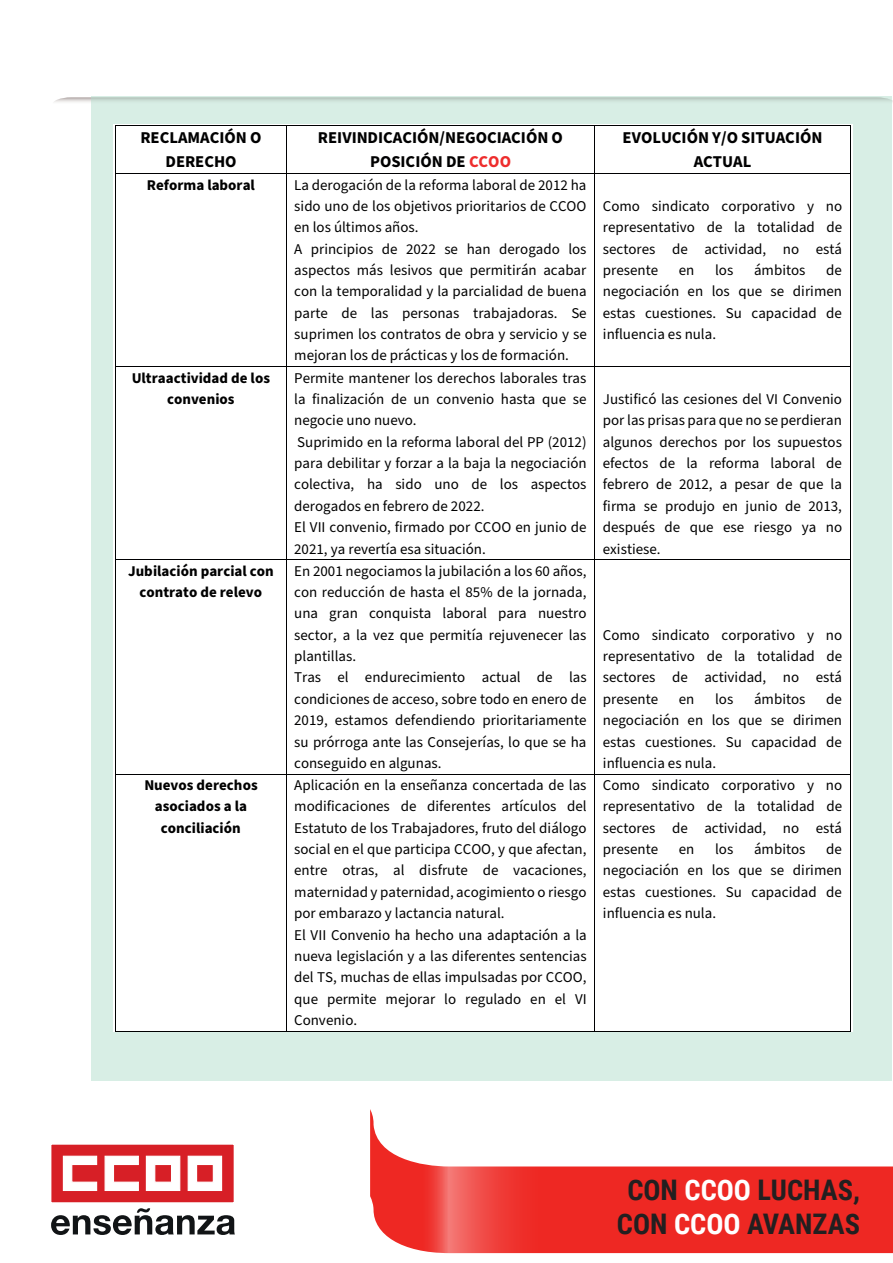
<style>
.page{position:relative;width:893px;height:1263px;background:#fff}
.page>*{position:absolute;margin:0;border:0;box-sizing:border-box;transform-origin:0 0}
.t1{font:700 28.35px/34px "Roboto Condensed";color:#231f20;text-align:center}
.t2{font:700 16.5px/23.4px "Source Sans Pro";color:#000001;text-align:center}
.t3{font:15px/21.3px "Source Sans Pro";color:#000001;text-align:justify}
.t4{font:700 15px/21.5px "Source Sans Pro";color:#000001;text-align:center}
.s1{color:#ee2d2d}
.s2{color:#fff}
</style>
<div class="page">
<svg style="left:370px;top:1080px;width:523px;height:173px"></svg>
<svg style="left:407px;top:1164px;width:157px;height:89px;background:#ef4440"></svg>
<svg style="left:91px;top:1080px;width:279px;height:1px"></svg>
<svg style="left:54px;top:97px;width:839px;height:5px"></svg>
<div style="left:49px;top:1142px;width:187px;height:63px;background:#d71f26;border:2px solid #fff"></div>
<svg style="left:62px;top:1155px;width:36px;height:36px"></svg>
<svg style="left:104px;top:1155px;width:35px;height:36px"></svg>
<svg style="left:145px;top:1155px;width:36px;height:36px"></svg>
<svg style="left:187px;top:1155px;width:36px;height:36px"></svg>
<svg style="left:51px;top:1208px;width:184px;height:27px"></svg>
<div style="left:91px;top:96px;width:801px;height:984px;background:#d8eee5"></div>
<div style="left:114px;top:124px;width:739px;height:908px;background:#fff"></div>
<hr style="left:116px;top:126px;width:170px;height:1px;background:#000001">
<hr style="left:286px;top:126px;width:308px;height:1px;background:#000001">
<hr style="left:595px;top:126px;width:255px;height:1px;background:#000001">
<hr style="left:116px;top:126px;width:1px;height:47px;background:#000001">
<hr style="left:286px;top:126px;width:1px;height:47px;background:#000001">
<hr style="left:594px;top:126px;width:1px;height:47px;background:#000001">
<hr style="left:850px;top:126px;width:1px;height:47px;background:#000001">
<hr style="left:116px;top:173px;width:170px;height:1px;background:#000001">
<hr style="left:286px;top:173px;width:308px;height:1px;background:#000001">
<hr style="left:595px;top:173px;width:255px;height:1px;background:#000001">
<hr style="left:116px;top:174px;width:1px;height:192px;background:#000001">
<hr style="left:286px;top:174px;width:1px;height:192px;background:#000001">
<hr style="left:594px;top:174px;width:1px;height:192px;background:#000001">
<hr style="left:850px;top:174px;width:1px;height:192px;background:#000001">
<hr style="left:116px;top:366px;width:170px;height:1px;background:#000001">
<hr style="left:286px;top:366px;width:308px;height:1px;background:#000001">
<hr style="left:595px;top:366px;width:255px;height:1px;background:#000001">
<hr style="left:116px;top:367px;width:1px;height:192px;background:#000001">
<hr style="left:286px;top:367px;width:1px;height:192px;background:#000001">
<hr style="left:594px;top:367px;width:1px;height:192px;background:#000001">
<hr style="left:850px;top:367px;width:1px;height:192px;background:#000001">
<hr style="left:116px;top:559px;width:170px;height:1px;background:#000001">
<hr style="left:286px;top:559px;width:308px;height:1px;background:#000001">
<hr style="left:595px;top:559px;width:255px;height:1px;background:#000001">
<hr style="left:116px;top:560px;width:1px;height:214px;background:#000001">
<hr style="left:286px;top:560px;width:1px;height:214px;background:#000001">
<hr style="left:594px;top:560px;width:1px;height:214px;background:#000001">
<hr style="left:850px;top:560px;width:1px;height:214px;background:#000001">
<hr style="left:116px;top:774px;width:170px;height:1px;background:#000001">
<hr style="left:286px;top:774px;width:308px;height:1px;background:#000001">
<hr style="left:595px;top:774px;width:255px;height:1px;background:#000001">
<hr style="left:116px;top:774px;width:1px;height:257px;background:#000001">
<hr style="left:116px;top:1031px;width:170px;height:1px;background:#000001">
<hr style="left:286px;top:774px;width:1px;height:257px;background:#000001">
<hr style="left:286px;top:1031px;width:308px;height:1px;background:#000001">
<hr style="left:594px;top:774px;width:1px;height:257px;background:#000001">
<hr style="left:595px;top:1031px;width:255px;height:1px;background:#000001">
<hr style="left:850px;top:774px;width:1px;height:257px;background:#000001">
<p class="t2" style="left:140px;top:127px;width:123px">RECLAMACIÓN O<br>DERECHO</p>
<p class="t2" style="left:318px;top:127px;width:247px">REIVINDICACIÓN/NEGOCIACIÓN O<br>POSICIÓN DE <span class="s1">CCOO</span></p>
<p class="t2" style="left:622px;top:127px;width:201px">EVOLUCIÓN Y/O SITUACIÓN<br>ACTUAL</p>
<p class="t4" style="left:147px;top:174px;width:110px">Reforma laboral</p>
<p class="t3" style="left:294px;top:174px;width:294px;text-align:left">La derogación de la reforma laboral de 2012 ha sido uno de los objetivos prioritarios de CCOO en los últimos años.<br>A principios de 2022 se han derogado los aspectos más lesivos que permitirán acabar con la temporalidad y la parcialidad de buena parte de las personas trabajadoras. Se suprimen los contratos de obra y servicio y se mejoran los de prácticas y los de formación.</p>
<p class="t3" style="left:603px;top:196px;width:241px">Como sindicato corporativo y no representativo de la totalidad de sectores de actividad, no está presente</p>
<p class="t3" style="left:679px;top:260px;width:17px">en</p>
<p class="t3" style="left:715px;top:260px;width:20px">los</p>
<p class="t3" style="left:754px;top:260px;width:53px">ámbitos</p>
<p class="t3" style="left:603px;top:260px;width:241px;text-indent:223px">de negociación en los que se dirimen estas cuestiones. Su capacidad de influencia es nula.</p>
<p class="t4" style="left:132px;top:367px;width:140px">Ultraactividad de los convenios</p>
<p class="t3" style="left:294px;top:367px;width:294px;text-align:left">Permite mantener los derechos laborales tras la finalización de un convenio hasta que se negocie uno nuevo.<br>Suprimido en la reforma laboral del PP (2012) para debilitar y forzar a la baja la negociación colectiva, ha sido uno de los aspectos derogados en febrero de 2022.<br>El VII convenio, firmado por CCOO en junio de 2021, ya revertía esa situación.</p>
<p class="t4" style="left:128px;top:560px;width:147px">Jubilación parcial con contrato de relevo</p>
<p class="t3" style="left:294px;top:560px;width:294px;text-align:left">En 2001 negociamos la jubilación a los 60 años, con reducción de hasta el 85% de la jornada, una gran conquista laboral para nuestro sector, a la vez que permitía rejuvenecer las plantillas.<br>Tras el endurecimiento actual de las condiciones de acceso, sobre todo en enero de 2019, estamos defendiendo prioritariamente su prórroga ante las Consejerías, lo que se ha conseguido en algunas.</p>
<p class="t3" style="left:603px;top:389px;width:241px">Justificó las cesiones del VI Convenio por las prisas para que no se perdieran algunos derechos por los supuestos efectos de la reforma laboral de febrero de 2012, a pesar de que la firma se produjo en junio de 2013, después de que ese riesgo ya no existiese.</p>
<p class="t3" style="left:603px;top:624px;width:241px">Como sindicato corporativo y no representativo de la totalidad de sectores de actividad, no está presente</p>
<p class="t3" style="left:679px;top:688px;width:17px">en</p>
<p class="t3" style="left:715px;top:688px;width:20px">los</p>
<p class="t3" style="left:754px;top:688px;width:53px">ámbitos</p>
<p class="t3" style="left:603px;top:688px;width:241px;text-indent:223px">de negociación en los que se dirimen estas cuestiones. Su capacidad de influencia es nula.</p>
<p class="t4" style="left:144px;top:775px;width:115px">Nuevos derechos asociados a la conciliación</p>
<p class="t3" style="left:294px;top:775px;width:294px;text-align:left">Aplicación en la enseñanza concertada de las modificaciones de diferentes artículos del Estatuto de los Trabajadores, fruto del diálogo social en el que participa CCOO, y que afectan, entre otras, al disfrute de vacaciones, maternidad y paternidad, acogimiento o riesgo por embarazo y lactancia natural.<br>El VII Convenio ha hecho una adaptación a la nueva legislación y a las diferentes sentencias del TS, muchas de ellas impulsadas por CCOO, que permite mejorar lo regulado en el VI Convenio.</p>
<p class="t3" style="left:603px;top:775px;width:241px">Como sindicato corporativo y no representativo de la totalidad de sectores de actividad, no está presente</p>
<p class="t3" style="left:679px;top:839px;width:17px">en</p>
<p class="t3" style="left:715px;top:839px;width:20px">los</p>
<p class="t3" style="left:754px;top:839px;width:53px">ámbitos</p>
<p class="t3" style="left:603px;top:839px;width:241px;text-indent:223px">de negociación en los que se dirimen estas cuestiones. Su capacidad de influencia es nula.</p>
<h1 class="t1" style="left:617px;top:1172px;width:245px">CON <span class="s2">CCOO</span> LUCHAS,<br>CON <span class="s2">CCOO</span> AVANZAS</h1>
</div>
